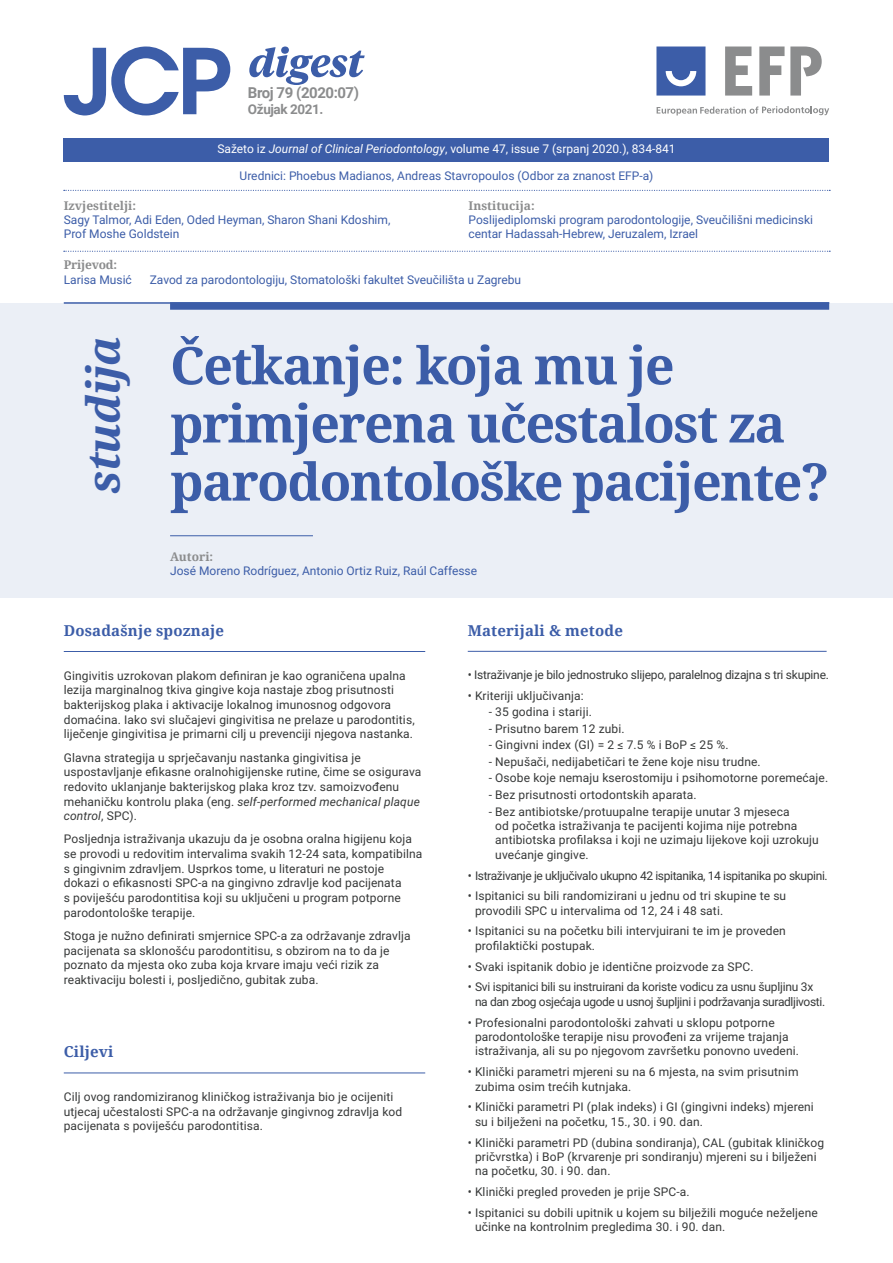
<style>
.page{position:relative;width:893px;height:1263px;background:#fff}
.page>*{position:absolute;margin:0;border:0;box-sizing:border-box;transform-origin:0 0}
.t1{font:700 51.9px/58.1px "Noto Serif";letter-spacing:-.03em;color:#3c5da8}
.t2{font:italic 700 45px "Noto Serif";letter-spacing:-.02em;color:#3c5da8}
.t3{font:700 15px "Noto Serif";letter-spacing:.01em;color:#3c5da8}
.t4{font:700 15px "Roboto";letter-spacing:-.03em;color:#8b8c8d}
.t5{font:700 13.5px "Roboto";letter-spacing:-.03em;color:#8b8c8d}
.t6{font:12px/14.7px "Roboto";letter-spacing:.01em;color:#363838}
.t7{font:12px/14.4px "Roboto";color:#3c5da8}
.t8{font:12px/14.4px "Roboto";letter-spacing:-.03em;color:#363838}
.t9{font:12px "Roboto";color:#fff}
.t10{font:12px "Roboto";letter-spacing:-.02em;color:#363838}
.t11{font:700 12px "Noto Serif";color:#8b8c8d}
.t12{font:700 12px "Noto Serif";letter-spacing:-.02em;color:#8b8c8d}
.s1{font-style:italic}
</style>
<div class="page">
<div style="left:64px;top:139px;width:765px;height:23px;background:#3c5da8"></div>
<svg style="left:64px;top:47px;width:166px;height:68px"></svg>
<svg style="left:249px;top:47px;width:116px;height:38px"></svg>
<div style="left:0;top:303px;width:893px;height:295px;background:#ebeff6"></div>
<hr style="left:64px;top:302px;width:765px;height:2px;background:#3c5da8">
<div style="left:170px;top:302px;width:659px;height:8px;background:#3c5da8"></div>
<hr style="left:170px;top:535px;width:143px;height:1px;background:#3c5da8">
<hr style="left:64px;top:651px;width:361px;height:1px;background:#3c5da8">
<hr style="left:64px;top:1073px;width:361px;height:1px;background:#3c5da8">
<svg style="left:64px;top:190px;width:766px;height:1px"></svg>
<hr style="left:468px;top:651px;width:359px;height:1px;background:#3c5da8">
<svg style="left:656px;top:47px;width:49px;height:49px;background:#5270b2"></svg>
<svg style="left:657px;top:106px;width:172px;height:9px"></svg>
<svg style="left:725px;top:47px;width:27px;height:49px"></svg>
<svg style="left:759px;top:47px;width:25px;height:49px"></svg>
<svg style="left:790px;top:47px;width:32px;height:49px"></svg>
<svg style="left:64px;top:251px;width:766px;height:1px"></svg>
<p class="t4" style="left:248px;top:82px;width:113px">Broj 79 (2020:07)</p>
<p class="t5" style="left:248px;top:100px;width:77px">Ožujak 2021.</p>
<p class="t9" style="left:217px;top:141px;width:460px">Sažeto iz <span class="s1">Journal of Clinical Periodontology</span>, volume 47, issue 7 (srpanj 2020.), 834-841</p>
<p class="t7" style="left:240px;top:168px;width:415px">Urednici: Phoebus Madianos, Andreas Stavropoulos (Odbor za znanost EFP-a)</p>
<p class="t11" style="left:64px;top:197px;width:74px">Izvjestitelji:</p>
<p class="t7" style="left:64px;top:212px;width:328px">Sagy Talmor, Adi Eden, Oded Heyman, Sharon Shani Kdoshim,<br>Prof Moshe Goldstein</p>
<p class="t11" style="left:469px;top:197px;width:68px">Institucija:</p>
<p class="t7" style="left:469px;top:212px;width:346px">Poslijediplomski program parodontologije, Sveučilišni medicinski centar Hadassah-Hebrew, Jeruzalem, Izrael</p>
<p class="t12" style="left:64px;top:256px;width:55px">Prijevod:</p>
<p class="t7" style="left:64px;top:272px;width:70px">Larisa Musić</p>
<p class="t7" style="left:150px;top:272px;width:373px">Zavod za parodontologiju, Stomatološki fakultet Sveučilišta u Zagrebu</p>
<p class="t2" style="left:72px;top:494px;width:159px;rotate:-90deg">studija</p>
<p class="t1" style="left:170px;top:335px;width:661px">Četkanje: koja mu je primjerena učestalost za parodontološke pacijente?</p>
<p class="t11" style="left:170px;top:548px;width:45px">Autori:</p>
<p class="t7" style="left:170px;top:563px;width:309px">José Moreno Rodríguez, Antonio Ortiz Ruiz, Raúl Caffesse</p>
<p class="t3" style="left:64px;top:620px;width:162px">Dosadašnje spoznaje</p>
<p class="t6" style="left:64px;top:667px;width:352px">Gingivitis uzrokovan plakom definiran je kao ograničena upalna lezija marginalnog tkiva gingive koja nastaje zbog prisutnosti bakterijskog plaka i aktivacije lokalnog imunosnog odgovora domaćina. Iako svi slučajevi gingivitisa ne prelaze u parodontitis, liječenje gingivitisa je primarni cilj u prevenciji njegova nastanka.</p>
<p class="t6" style="left:64px;top:749px;width:359px">Glavna strategija u sprječavanju nastanka gingivitisa je uspostavljanje efikasne oralnohigijenske rutine, čime se osigurava redovito uklanjanje bakterijskog plaka kroz tzv. samoizvođenu mehaničku kontrolu plaka (eng. <span class="s1">self-performed mechanical plaque control</span>, SPC).</p>
<p class="t6" style="left:64px;top:831px;width:360px">Posljednja istraživanja ukazuju da je osobna oralna higijenu koja se provodi u redovitim intervalima svakih 12-24 sata, kompatibilna s gingivnim zdravljem. Usprkos tome, u literaturi ne postoje dokazi o efikasnosti SPC-a na gingivno zdravlje kod pacijenata<br>s poviješću parodontitisa koji su uključeni u program potporne parodontološke terapije.</p>
<p class="t6" style="left:64px;top:928px;width:348px">Stoga je nužno definirati smjernice SPC-a za održavanje zdravlja pacijenata sa sklonošću parodontitisu, s obzirom na to da je poznato da mjesta oko zuba koja krvare imaju veći rizik za reaktivaciju bolesti i, posljedično, gubitak zuba.</p>
<p class="t3" style="left:64px;top:1041px;width:51px">Ciljevi</p>
<p class="t6" style="left:64px;top:1089px;width:340px">Cilj ovog randomiziranog kliničkog istraživanja bio je ocijeniti utjecaj učestalosti SPC-a na održavanje gingivnog zdravlja kod pacijenata s poviješću parodontitisa.</p>
<p class="t3" style="left:468px;top:620px;width:157px">Materijali &amp; metode</p>
<p class="t10" style="left:468px;top:666px;width:363px">• Istraživanje je bilo jednostruko slijepo, paralelnog dizajna s tri skupine.</p>
<p class="t6" style="left:468px;top:688px;width:117px">• Kriteriji uključivanja:</p>
<p class="t6" style="left:489px;top:704px;width:105px">- 35 godina i stariji.</p>
<p class="t6" style="left:489px;top:721px;width:137px">- Prisutno barem 12 zubi.</p>
<p class="t6" style="left:489px;top:737px;width:241px">- Gingivni index (GI) = 2 ≤ 7.5 % i BoP ≤ 25 %.</p>
<p class="t6" style="left:489px;top:754px;width:274px">- Nepušači, nedijabetičari te žene koje nisu trudne.</p>
<p class="t6" style="left:489px;top:770px;width:341px">- Osobe koje nemaju kserostomiju i psihomotorne poremećaje.</p>
<p class="t6" style="left:489px;top:787px;width:210px">- Bez prisutnosti ortodontskih aparata.</p>
<p class="t6" style="left:495px;top:804px;width:325px;text-indent:-7px">- Bez antibiotske/protuupalne terapije unutar 3 mjeseca<br>od početka istraživanja te pacijenti kojima nije potrebna antibiotska profilaksa i koji ne uzimaju lijekove koji uzrokuju uvećanje gingive.</p>
<p class="t8" style="left:468px;top:867px;width:361px">• Istraživanje je uključivalo ukupno 42 ispitanika, 14 ispitanika po skupini.</p>
<p class="t6" style="left:475px;top:888px;width:313px;text-indent:-7px">• Ispitanici su bili randomizirani u jednu od tri skupine te su provodili SPC u intervalima od 12, 24 i 48 sati.</p>
<p class="t6" style="left:475px;top:923px;width:312px;text-indent:-7px">• Ispitanici su na početku bili intervjuirani te im je proveden profilaktički postupak.</p>
<p class="t6" style="left:468px;top:958px;width:287px">• Svaki ispitanik dobio je identične proizvode za SPC.</p>
<p class="t8" style="left:475px;top:979px;width:352px;text-indent:-7px">• Svi ispitanici bili su instruirani da koriste vodicu za usnu šupljinu 3x na dan zbog osjećaja ugode u usnoj šupljini i podržavanja suradljivosti.</p>
<p class="t6" style="left:475px;top:1015px;width:325px;text-indent:-7px">• Profesionalni parodontološki zahvati u sklopu potporne parodontološke terapije nisu provođeni za vrijeme trajanja istraživanja, ali su po njegovom završetku ponovno uvedeni.</p>
<p class="t6" style="left:475px;top:1064px;width:325px;text-indent:-7px">• Klinički parametri mjereni su na 6 mjesta, na svim prisutnim zubima osim trećih kutnjaka.</p>
<p class="t6" style="left:475px;top:1099px;width:340px;text-indent:-7px">• Klinički parametri PI (plak indeks) i GI (gingivni indeks) mjereni su i bilježeni na početku, 15., 30. i 90. dan.</p>
<p class="t6" style="left:475px;top:1135px;width:351px;text-indent:-7px">• Klinički parametri PD (dubina sondiranja), CAL (gubitak kliničkog pričvrstka) i BoP (krvarenje pri sondiranju) mjereni su i bilježeni na početku, 30. i 90. dan.</p>
<p class="t6" style="left:468px;top:1184px;width:223px">• Klinički pregled proveden je prije SPC-a.</p>
<p class="t6" style="left:475px;top:1205px;width:344px;text-indent:-7px">• Ispitanici su dobili upitnik u kojem su bilježili moguće neželjene učinke na kontrolnim pregledima 30. i 90. dan.</p>
</div>
